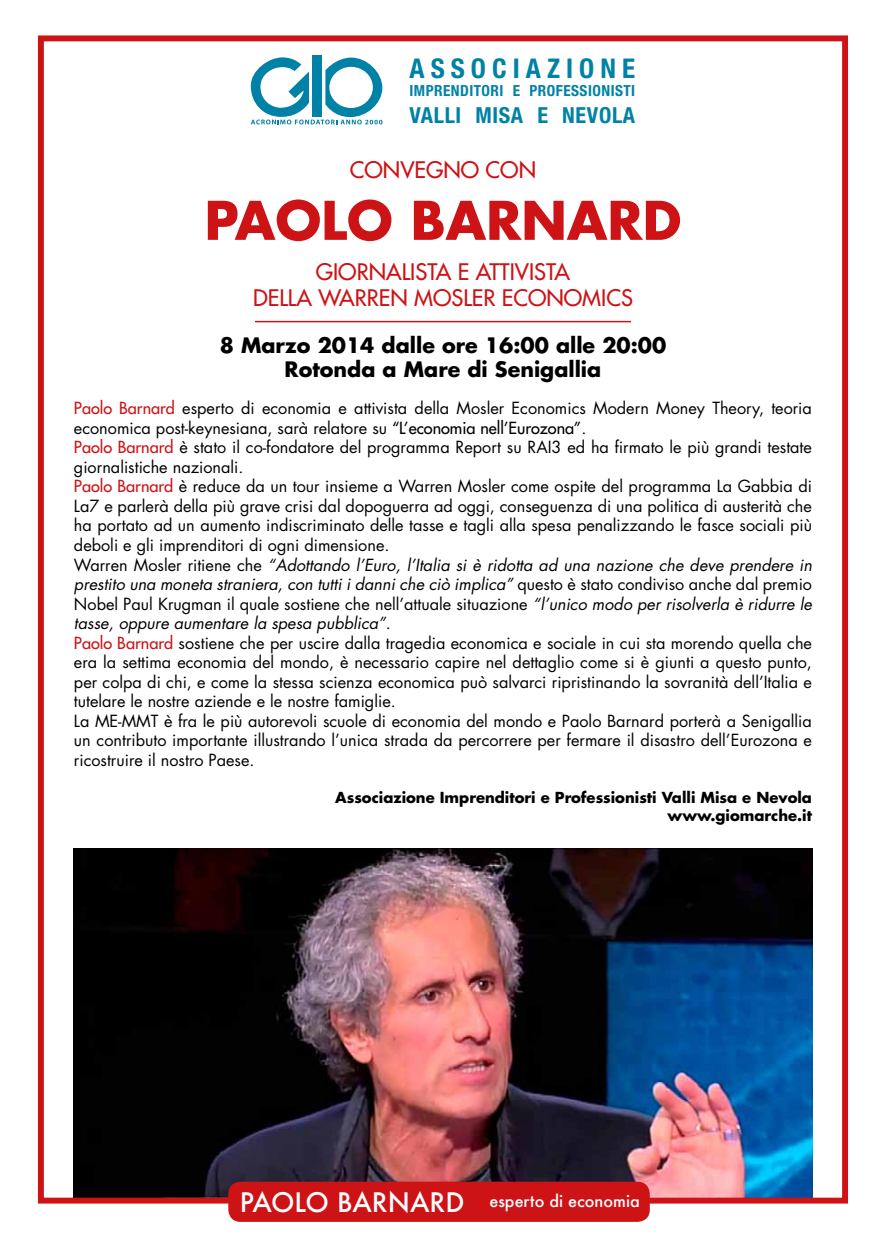
<style>
.page{position:relative;width:886px;height:1241px;background:#fff}
.page>*{position:absolute;margin:0;border:0;box-sizing:border-box;transform-origin:0 0}
.t1{font:700 51.75px "Futura";color:#cd1316}
.t2{font:700 condensed 27.25px "Helvetica Neue LT Std";letter-spacing:.22em;color:#0082a6}
.t3{font:22.12px/26.6px "Futura";color:#cd1316;text-align:center}
.t4{font:700 condensed 22.12px "Helvetica Neue LT Std";letter-spacing:.03em;color:#0082a6}
.t5{font:700 20.75px/24.9px "Futura";color:#000;text-align:center}
.t6{font:16.25px/19.5px "Futura";color:#000}
.t7{font:500 16.12px "Futura";color:#fff}
.t8{font:700 condensed 15.25px "Helvetica Neue LT Std";letter-spacing:.03em;color:#0082a6}
.t9{font:700 14.75px/17.8px "Futura";color:#000;text-align:right}
.s1{color:#cd1316}
.s2{font-style:inherit}
.s3{font-style:italic}
.s4{font-size:26.25px}
</style>
<div class="page">
<img style="left:73px;top:848px;width:740px;height:348px">
<div style="left:38px;top:35px;width:810px;height:1168px;border:6px solid #cd1316"></div>
<div style="left:228px;top:1181px;width:422px;height:40px;background:#cd1316;border-radius:12px"></div>
<div style="left:312px;top:55px;width:10px;height:62px;background:#0081a6"></div>
<svg style="left:251px;top:57px;width:131px;height:67px"></svg>
<hr style="left:255px;top:321px;width:376px;height:1px;background:#cd1316">
<h2 class="t2" style="left:409px;top:52px;width:227px">ASSOCIAZIONE</h2>
<p class="t8" style="left:409px;top:82px;width:163px">IMPRENDITORI E PROFESSIONIS</p>
<p class="t8" style="left:623px;top:82px;width:12px">TI</p>
<h3 class="t4" style="left:409px;top:102px;width:94px">VALLI MISA</h3>
<h3 class="t4" style="left:537px;top:102px;width:99px">E NEVOLA</h3>
<h3 class="t3" style="left:350px;top:156px;width:188px">CONVEGNO CON</h3>
<h1 class="t1" style="left:204px;top:184px;width:478px">PAOLO BARNARD</h1>
<h3 class="t3" style="left:253px;top:258px;width:381px">GIORNALISTA E ATTIVISTA<br>DELLA WARREN MOSLER ECONOMICS</h3>
<p class="t5" style="left:220px;top:332px;width:448px">8 Marzo 2014 dalle ore 16:00 alle 20:00<br>Rotonda a Mare di Senigallia</p>
<p class="t6" style="left:74px;top:398px;width:739px"><span class="s1">Paolo Barnard</span> esperto di economia e attivista della Mosler Economics Modern Money Theory, teoria economica post-keynesiana, sarà relatore su <span class="s2">“L’economia nell’Eurozona”</span>.<br><span class="s1">Paolo Barnard</span> è stato il co-fondatore del programma Report su RAI3 ed ha firmato le più grandi testate giornalistiche nazionali.<br><span class="s1">Paolo Barnard</span> è reduce da un tour insieme a Warren Mosler come ospite del programma La Gabbia di La7 e parlerà della più grave crisi dal dopoguerra ad oggi, conseguenza di una politica di austerità che ha portato ad un aumento indiscriminato delle tasse e tagli alla spesa penalizzando le fasce sociali più deboli e gli imprenditori di ogni dimensione.<br>Warren Mosler ritiene che <span class="s3">“Adottando l’Euro, l’Italia si è ridotta ad una nazione che deve prendere in prestito una moneta straniera, con tutti i danni che ciò implica”</span> questo è stato condiviso anche dal premio Nobel Paul Krugman il quale sostiene che nell’attuale situazione <span class="s3">“l’unico modo per risolverla è ridurre le tasse, oppure aumentare la spesa pubblica”</span>.<br><span class="s1">Paolo Barnard</span> sostiene che per uscire dalla tragedia economica e sociale in cui sta morendo quella che era la settima economia del mondo, è necessario capire nel dettaglio come si è giunti a questo punto, per colpa di chi, e come la stessa scienza economica può salvarci ripristinando la sovranità dell’Italia e tutelare le nostre aziende e le nostre famiglie.<br>La ME-MMT è fra le più autorevoli scuole di economia del mondo e Paolo Barnard porterà a Senigallia un contributo importante illustrando l’unica strada da percorrere per fermare il disastro dell’Eurozona e ricostruire il nostro Paese.</p>
<p class="t9" style="left:335px;top:788px;width:478px">Associazione Imprenditori e Professionisti Valli Misa e Nevola www.giomarche.it</p>
<p class="t7" style="left:240px;top:1189px;width:401px"><span class="s4">Paolo Barnard</span> esperto di economia</p>
</div>
